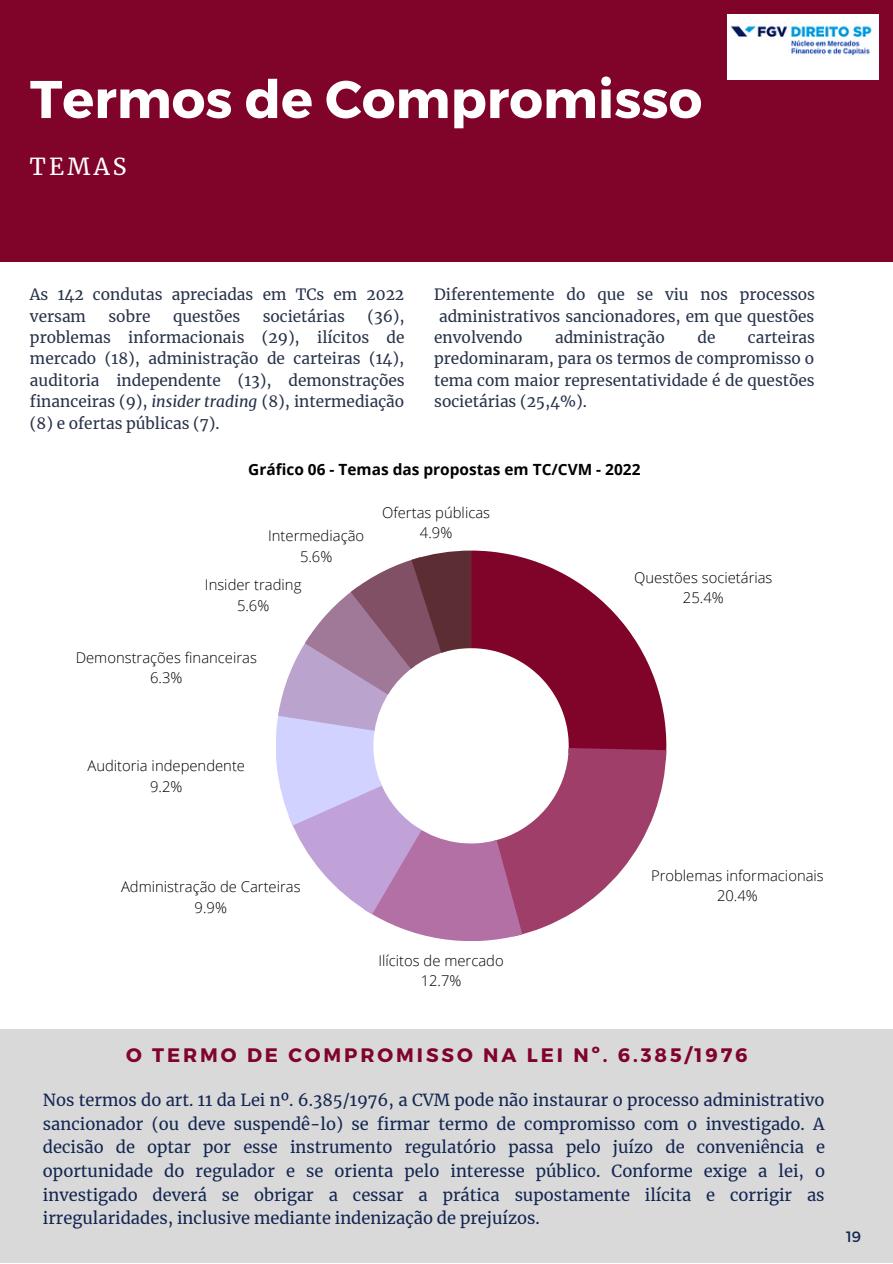
<style>
.page{position:relative;width:893px;height:1264px;background:#fff}
.page>*{position:absolute;margin:0;border:0;box-sizing:border-box;transform-origin:0 0}
.t1{font:700 52.95px "Montserrat";color:#fff}
.t2{font:23.1px "Merriweather";letter-spacing:.14em;color:#fff}
.t3{font:700 19.5px "Montserrat";letter-spacing:.15em;color:#80042a}
.t4{font:16.5px/23.5px "Merriweather";color:#132652;text-align:justify}
.t5{font:15.45px/21.3px "Merriweather";color:#27324a;text-align:justify}
.t6{font:700 15.45px "Open Sans";color:#000}
.t7{font:15px "Montserrat";color:#132652}
.t8{font:300 14.85px/20.4px "Open Sans";color:#000;text-align:center}
.s1{font-style:italic}
</style>
<div class="page">
<div style="left:0;top:0;width:892px;height:262px;background:#80042a"></div>
<svg style="left:276px;top:550px;width:390px;height:391px"></svg>
<div style="left:0;top:1029px;width:892px;height:233px;background:#d9d9d9"></div>
<img style="left:727px;top:15px;width:151px;height:64px">
<h1 class="t1" style="left:30px;top:65px;width:673px">Termos de Compromisso</h1>
<h2 class="t2" style="left:30px;top:152px;width:98px">TEMAS</h2>
<p class="t5" style="left:30px;top:284px;width:375px">As 142 condutas apreciadas em TCs em 2022 versam</p>
<p class="t5" style="left:108px;top:305px;width:43px">sobre</p>
<p class="t5" style="left:173px;top:305px;width:69px">questões</p>
<p class="t5" style="left:263px;top:305px;width:84px">societárias</p>
<p class="t5" style="left:30px;top:305px;width:376px;text-indent:337px">(36), problemas informacionais (29), ilícitos de mercado (18), administração de carteiras (14), auditoria independente (13), demonstrações financeiras (9), <span class="s1">insider trading</span> (8), intermediação (8) e ofertas públicas (7).</p>
<p class="t5" style="left:434px;top:284px;width:382px">Diferentemente do que se viu nos processos</p>
<p class="t5" style="left:439px;top:305px;width:377px">administrativos sancionadores, em que questões</p>
<p class="t5" style="left:434px;top:327px;width:90px">envolvendo</p>
<p class="t5" style="left:555px;top:327px;width:111px">administração</p>
<p class="t5" style="left:697px;top:327px;width:19px">de</p>
<p class="t5" style="left:434px;top:327px;width:382px;text-indent:314px">carteiras predominaram, para os termos de compromisso o tema com maior representatividade é de questões societárias (25,4%).</p>
<p class="t6" style="left:248px;top:458px;width:394px">Gráfico 06 - Temas das propostas em TC/CVM - 2022</p>
<p class="t8" style="left:268px;top:525px;width:97px">Intermediação<br>5.6%</p>
<p class="t8" style="left:205px;top:574px;width:98px">Insider trading<br>5.6%</p>
<p class="t8" style="left:76px;top:647px;width:183px">Demonstrações financeiras<br>6.3%</p>
<p class="t8" style="left:382px;top:501px;width:109px">Ofertas públicas<br>4.9%</p>
<p class="t8" style="left:87px;top:755px;width:159px">Auditoria independente<br>9.2%</p>
<p class="t8" style="left:634px;top:567px;width:140px">Questões societárias<br>25.4%</p>
<p class="t8" style="left:121px;top:876px;width:181px">Administração de Carteiras<br>9.9%</p>
<p class="t8" style="left:378px;top:949px;width:127px">Ilícitos de mercado<br>12.7%</p>
<p class="t8" style="left:651px;top:864px;width:174px">Problemas informacionais<br>20.4%</p>
<p class="t3" style="left:126px;top:1042px;width:623px">O TERMO DE COMPROMISSO NA LEI Nº. 6.385/1976</p>
<p class="t4" style="left:43px;top:1088px;width:783px">Nos termos do art. 11 da Lei nº. 6.385/1976, a CVM pode não instaurar o processo administrativo sancionador (ou deve suspendê-lo) se firmar termo de compromisso com o investigado. A decisão de optar por esse instrumento regulatório passa pelo juízo de conveniência e oportunidade do regulador e se orienta pelo interesse público. Conforme exige a lei, o investigado deverá se obrigar a cessar a prática supostamente ilícita e corrigir as irregularidades, inclusive mediante indenização de prejuízos.</p>
<p class="t7" style="left:845px;top:1226px;width:17px">19</p>
</div>
